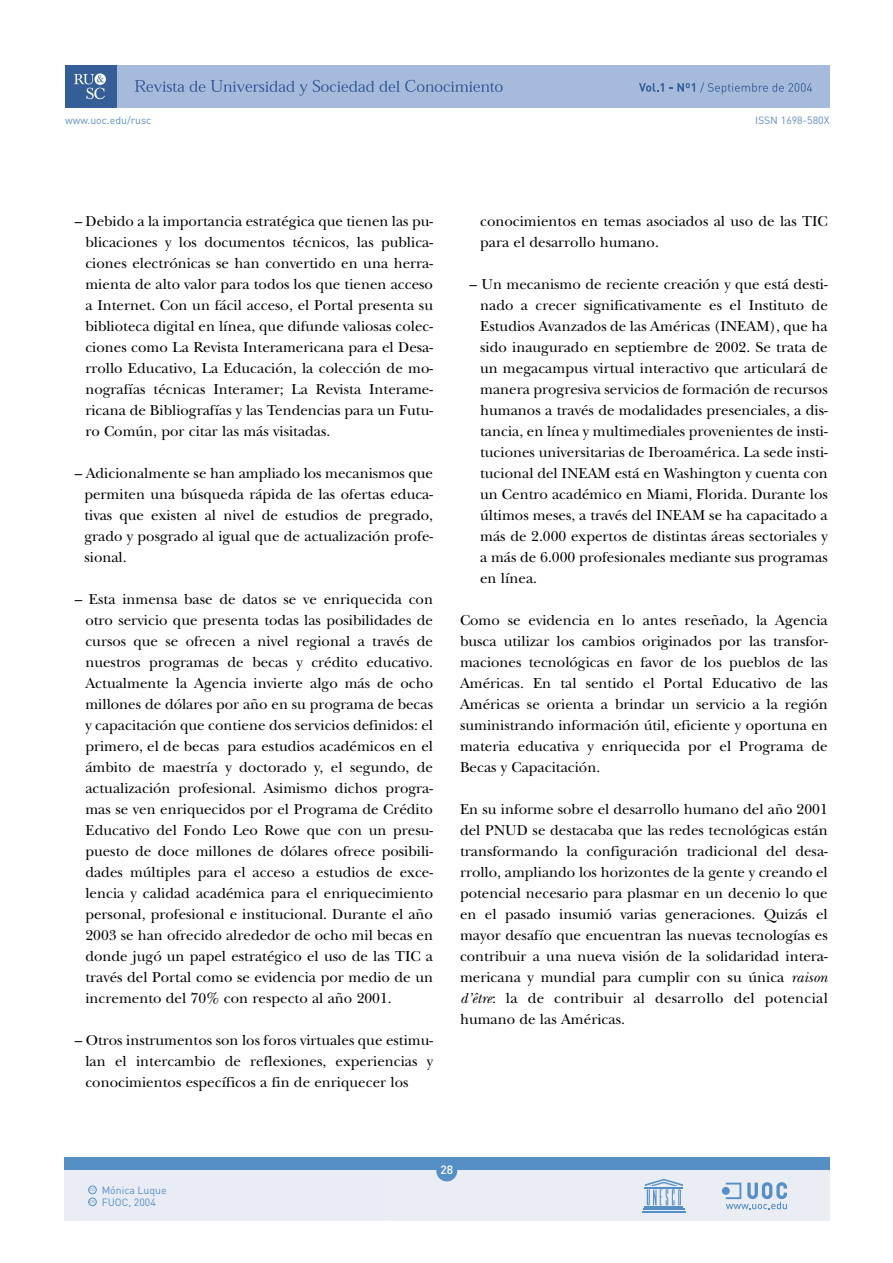
<style>
.page{position:relative;width:893px;height:1263px;background:#fff}
.page>*{position:absolute;margin:0;border:0;box-sizing:border-box;transform-origin:0 0}
.t1{font:15px/21px "New Baskerville";color:#000;text-align:justify}
.t2{font:500 12px "DIN";color:#fff}
.t3{font:10.5px "DIN";color:#5b8cc3}
.t4{font:10.5px "DIN";color:#548ec5}
.t5{font:600 3.9px "Adobe Caslon Pro";color:#548ec5}
.s1{font-style:italic}
</style>
<div class="page">
<div style="left:64px;top:1157px;width:765px;height:13px;background:#558fc5"></div>
<div style="left:64px;top:1170px;width:765px;height:50px;background:#ebedf5"></div>
<hr style="left:645px;top:1206px;width:38px;height:1px;background:#558fc5">
<hr style="left:643px;top:1208px;width:42px;height:2px;background:#558fc5">
<hr style="left:642px;top:1211px;width:44px;height:2px;background:#558fc5">
<svg style="left:645px;top:1179px;width:38px;height:26px"></svg>
<div style="left:436px;top:1160px;width:21px;height:21px;background:#558fc5;border-radius:50%"></div>
<svg style="left:722px;top:1182px;width:65px;height:27px"></svg>
<div style="left:86px;top:65px;width:743px;height:43px;background:#a6bbdc"></div>
<svg style="left:135px;top:80px;width:70px;height:12px"></svg>
<svg style="left:211px;top:80px;width:292px;height:16px"></svg>
<svg style="left:639px;top:82px;width:173px;height:12px"></svg>
<div style="left:65px;top:65px;width:52px;height:43px;background:#355e98"></div>
<svg style="left:74px;top:73px;width:32px;height:26px"></svg>
<div style="left:88px;top:1186px;width:8px;height:8px;border:1px solid #548ec5;border-radius:50%"></div>
<div style="left:88px;top:1198px;width:8px;height:8px;border:1px solid #548ec5;border-radius:50%"></div>
<p class="t3" style="left:65px;top:113px;width:88px">www.uoc.edu/rusc</p>
<p class="t3" style="left:755px;top:113px;width:76px">ISSN 1698-580X</p>
<p class="t1" style="left:85px;top:211px;width:349px;text-indent:-11px">– Debido a la importancia estratégica que tienen las pu&shy;blicaciones y los documentos técnicos, las publica&shy;ciones electrónicas se han convertido en una herra&shy;mienta de alto valor para todos los que tienen acceso a Internet. Con un fácil acceso, el Portal presenta su biblioteca digital en línea, que difunde valiosas colec&shy;ciones como La Revista Interamericana para el Desa&shy;rrollo Educativo, La Educación, la colección de mo&shy;nografías técnicas Interamer; La Revista Interame&shy;ricana de Bibliografías y las Tendencias para un Futu&shy;ro Común, por citar las más visitadas.</p>
<p class="t1" style="left:84px;top:463px;width:350px;text-indent:-10px">– Adicionalmente se han ampliado los mecanismos que permiten una búsqueda rápida de las ofertas educa&shy;tivas que existen al nivel de estudios de pregrado, grado y posgrado al igual que de actualización profe&shy;sional.</p>
<p class="t1" style="left:85px;top:589px;width:349px;text-indent:-11px">– Esta inmensa base de datos se ve enriquecida con otro servicio que presenta todas las posibilidades de cursos que se ofrecen a nivel regional a través de nuestros programas de becas y crédito educativo.<br>Actualmente la Agencia invierte algo más de ocho millones de dólares por año en su programa de becas y capacitación que contiene dos servicios definidos: el primero, el de becas para estudios académicos en el ámbito de maestría y doctorado y, el segundo, de actualización profesional. Asimismo dichos progra&shy;mas se ven enriquecidos por el Programa de Crédito Educativo del Fondo Leo Rowe que con un presu&shy;puesto de doce millones de dólares ofrece posibili&shy;dades múltiples para el acceso a estudios de exce&shy;lencia y calidad académica para el enriquecimiento personal, profesional e institucional. Durante el año 2003 se han ofrecido alrededor de ocho mil becas en donde jugó un papel estratégico el uso de las TIC a través del Portal como se evidencia por medio de un incremento del 70% con respecto al año 2001.</p>
<p class="t1" style="left:85px;top:1030px;width:349px;text-indent:-11px">– Otros instrumentos son los foros virtuales que estimu&shy;lan el intercambio de reflexiones, experiencias y conocimientos específicos a fin de enriquecer los</p>
<p class="t1" style="left:480px;top:211px;width:349px">conocimientos en temas asociados al uso de las TIC para el desarrollo humano.</p>
<p class="t1" style="left:480px;top:274px;width:349px;text-indent:-11px">– Un mecanismo de reciente creación y que está desti&shy;nado a crecer significativamente es el Instituto de Estudios Avanzados de las Américas (INEAM), que ha sido inaugurado en septiembre de 2002. Se trata de un megacampus virtual interactivo que articulará de manera progresiva servicios de formación de recursos humanos a través de modalidades presenciales, a dis&shy;tancia, en línea y multimediales provenientes de insti&shy;tuciones universitarias de Iberoamérica. La sede insti&shy;tucional del INEAM está en Washington y cuenta con un Centro académico en Miami, Florida. Durante los últimos meses, a través del INEAM se ha capacitado a más de 2.000 expertos de distintas áreas sectoriales y a más de 6.000 profesionales mediante sus programas en línea.</p>
<p class="t1" style="left:460px;top:610px;width:369px">Como se evidencia en lo antes reseñado, la Agencia busca utilizar los cambios originados por las transfor&shy;maciones tecnológicas en favor de los pueblos de las Américas. En tal sentido el Portal Educativo de las Américas se orienta a brindar un servicio a la región suministrando información útil, eficiente y oportuna en materia educativa y enriquecida por el Programa de Becas y Capacitación.</p>
<p class="t1" style="left:460px;top:799px;width:369px">En su informe sobre el desarrollo humano del año 2001 del PNUD se destacaba que las redes tecnológicas están transformando la configuración tradicional del desa&shy;rrollo, ampliando los horizontes de la gente y creando el potencial necesario para plasmar en un decenio lo que en el pasado insumió varias generaciones. Quizás el mayor desafío que encuentran las nuevas tecnologías es contribuir a una nueva visión de la solidaridad intera&shy;mericana y mundial para cumplir con su única <span class="s1">raison d’être</span>: la de contribuir al desarrollo del potencial humano de las Américas.</p>
<p class="t5" style="left:90px;top:1188px;width:7px">CC</p>
<p class="t4" style="left:102px;top:1183px;width:66px">Mónica Luque</p>
<p class="t5" style="left:90px;top:1200px;width:7px">CC</p>
<p class="t4" style="left:102px;top:1195px;width:56px">FUOC, 2004</p>
<p class="t2" style="left:440px;top:1162px;width:14px">28</p>
</div>
